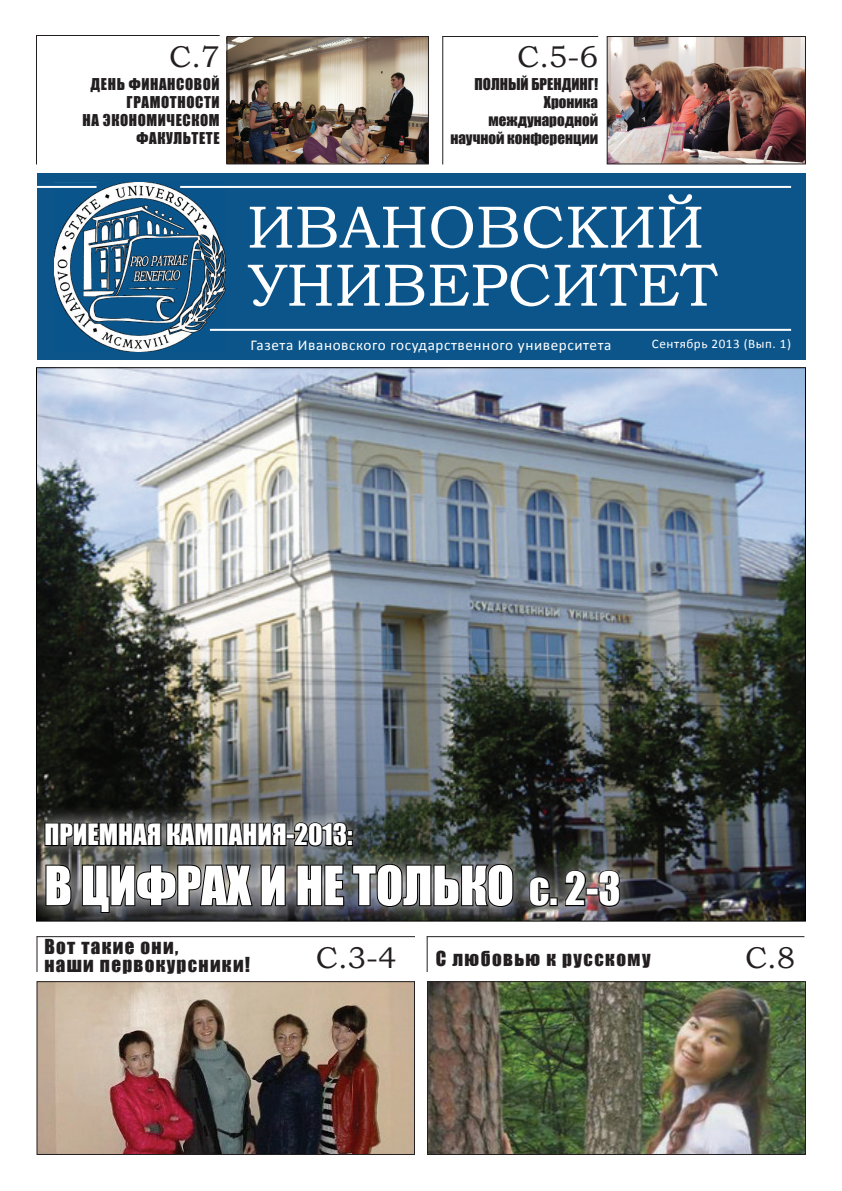
<style>
.page{position:relative;width:842px;height:1191px;background:#fff}
.page>*{position:absolute;margin:0;border:0;box-sizing:border-box;transform-origin:0 0}
.t1{font:60px/58px "Bookman Old Style";color:#fff}
.t2{font:50px "Impact";color:#fff}
.t3{font:30px "Bookman Old Style";color:#231f20}
.t4{font:27px "Impact";color:#fff}
.t5{font:19px/18px "Impact";letter-spacing:.07em;color:#231f20}
.t6{font:15px/18px "Impact";color:#231f20;text-align:right}
.t7{font:15px/18px "Impact";letter-spacing:.04em;color:#231f20;text-align:right}
.t8{font:15px "Calibri";letter-spacing:.04em;color:#fff}
.t9{font:13px "Calibri";letter-spacing:.04em;color:#fff}
.s1{font-size:42px}
</style>
<div class="page">
<img style="left:38px;top:369px;width:766px;height:550px">
<div style="left:37px;top:173px;width:769px;height:186px;background:#0b558b"></div>
<img style="left:55px;top:182px;width:171px;height:169px">
<hr style="left:180px;top:186px;width:611px;height:2px;background:#fff">
<hr style="left:210px;top:329px;width:581px;height:2px;background:#fff">
<hr style="left:31px;top:186px;width:66px;height:2px;background:#fff">
<img style="left:429px;top:983px;width:375px;height:170px">
<div style="left:427px;top:981px;width:379px;height:174px;border:1px solid #231f20"></div>
<img style="left:228px;top:38px;width:199px;height:124px">
<div style="left:226px;top:36px;width:203px;height:128px;border:1px solid #231f20"></div>
<img style="left:609px;top:38px;width:195px;height:124px">
<div style="left:607px;top:36px;width:199px;height:128px;border:1px solid #231f20"></div>
<img style="left:38px;top:983px;width:375px;height:170px">
<div style="left:36px;top:981px;width:379px;height:174px;border:1px solid #231f20"></div>
<div style="left:26px;top:804px;width:612px;height:127px;background:#fff;opacity:.75"></div>
<svg style="left:44px;top:800px;width:470px;height:189px"></svg>
<svg style="left:528px;top:875px;width:23px;height:33px"></svg>
<div style="left:549px;top:897px;width:9px;height:9px;border:2px solid #000"></div>
<svg style="left:564px;top:869px;width:23px;height:38px"></svg>
<div style="left:586px;top:887px;width:13px;height:8px;border:2px solid #000"></div>
<svg style="left:597px;top:869px;width:24px;height:39px"></svg>
<hr style="left:36px;top:936px;width:2px;height:36px;background:#231f20">
<hr style="left:36px;top:936px;width:379px;height:1px;background:#231f20">
<hr style="left:427px;top:936px;width:1px;height:36px;background:#231f20">
<hr style="left:427px;top:936px;width:377px;height:1px;background:#231f20">
<hr style="left:442px;top:36px;width:1px;height:128px;background:#231f20">
<hr style="left:442px;top:36px;width:156px;height:1px;background:#231f20">
<hr style="left:36px;top:35px;width:1px;height:129px;background:#231f20">
<hr style="left:36px;top:35px;width:184px;height:1px;background:#231f20">
<h3 class="t3" style="left:169px;top:37px;width:52px">с.7</h3>
<h3 class="t3" style="left:517px;top:37px;width:82px">с.5-6</h3>
<p class="t7" style="left:82px;top:75px;width:139px">ДЕНЬ ФИНАНСОВОЙ<br>ГРАМОТНОСТИ<br>НА ЭКОНОМИЧЕСКОМ<br>ФАКУЛЬТЕТЕ</p>
<p class="t6" style="left:450px;top:75px;width:149px">ПОЛНЫЙ БРЕНДИНГ!<br>Хроника международной научной конференции</p>
<h1 class="t1" style="left:247px;top:198px;width:472px">ИВАНОВСКИЙ<br>УНИВЕРСИТЕТ</h1>
<p class="t8" style="left:251px;top:335px;width:362px">Газета Ивановского государственного университета</p>
<p class="t9" style="left:652px;top:336px;width:141px">Сентябрь 2013 (Вып. 1)</p>
<h3 class="t4" style="left:44px;top:813px;width:310px">ПРИЕМНАЯ КАМПАНИЯ-2013:</h3>
<h2 class="t2" style="left:44px;top:846px;width:578px">В ЦИФРАХ И НЕ ТОЛЬКО <span class="s1">с. 2-3</span></h2>
<p class="t5" style="left:436px;top:948px;width:216px">С любовью к русскому</p>
<p class="t5" style="left:44px;top:937px;width:207px">Вот такие они,<br>наши первокурсники!</p>
<h3 class="t3" style="left:316px;top:938px;width:83px">с.3-4</h3>
<h3 class="t3" style="left:745px;top:938px;width:52px">с.8</h3>
</div>
